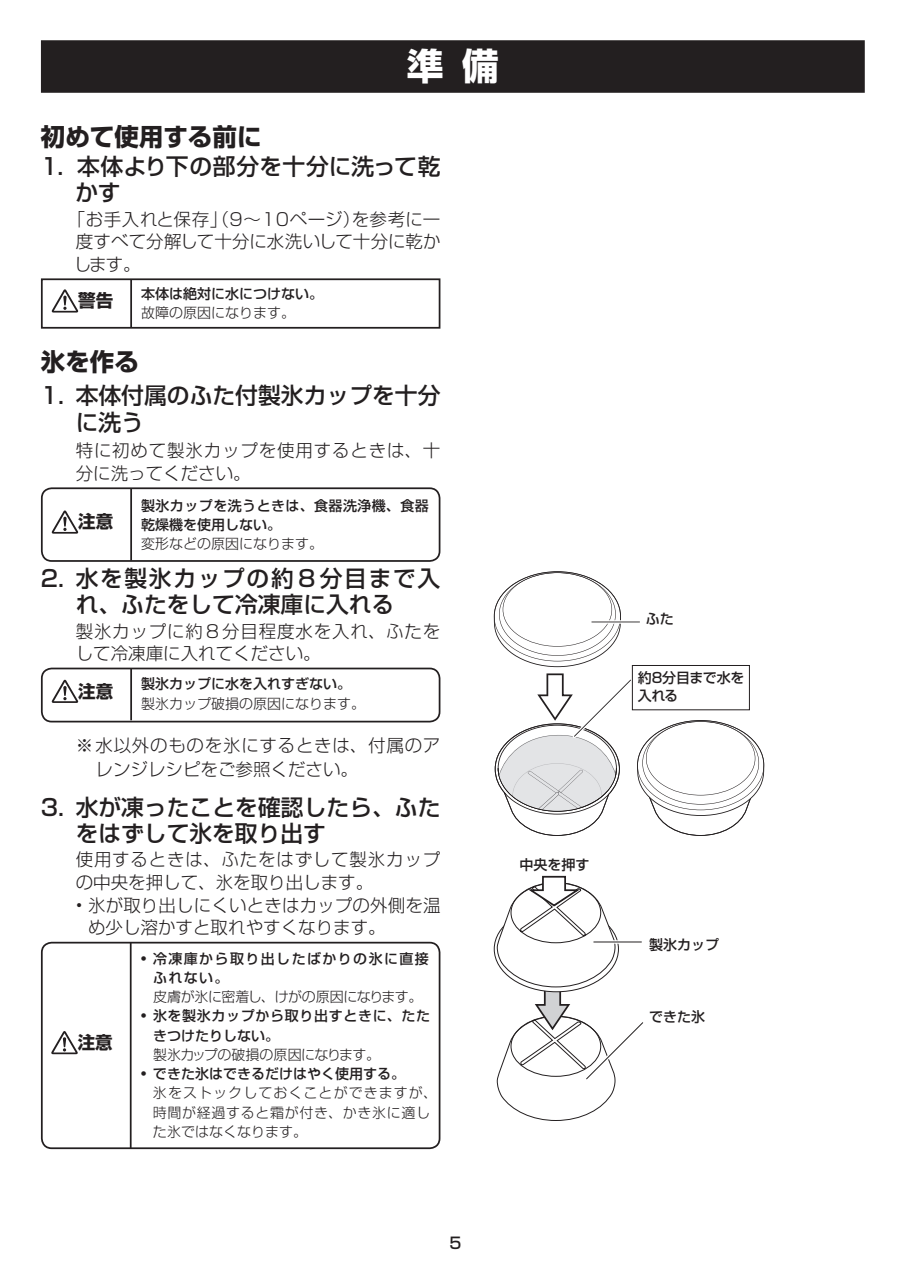
<style>
.page{position:relative;width:904px;height:1276px;background:#fff}
.page>*{position:absolute;margin:0;border:0;box-sizing:border-box;transform-origin:0 0}
.t1{font:700 36.75px "Shin Go Pro";color:#fff}
.t2{font:700 24.5px "Shin Go Pro";color:#231f20}
.t3{font:500 22.75px/26.2px "Shin Go Pro";color:#231f20}
.t4{font:500 22.75px/26.2px "Shin Go Pro";letter-spacing:.075em;color:#231f20;text-align:center}
.t5{font:300 17.5px/22.8px "Shin Go Pro";letter-spacing:.045em;color:#231f20}
.t6{font:300 17.5px/22.8px "Shin Go Pro";letter-spacing:.005em;color:#231f20;text-align:justify}
.t7{font:300 17.5px/24.5px "Shin Go Pro";letter-spacing:.04em;color:#231f20}
.t8{font:700 17.5px "Shin Go Pro";color:#231f20}
.t9{font:500 15.75px "Shin Go Pro";color:#231f20}
.t10{font:500 14px/19.2px "Shin Go Pro";letter-spacing:.03em;color:#231f20}
.t11{font:300 14px/19.2px "Shin Go Pro";letter-spacing:.045em;color:#231f20}
.t12{font:500 14px/19.2px "Shin Go Pro";letter-spacing:.1em;color:#231f20}
.t13{font:300 14px/19.2px "Shin Go Pro";color:#231f20}
.t14{font:500 14px/19.2px "Shin Go Pro";color:#231f20}
.t15{font:500 14px/17.5px "Shin Go Pro";letter-spacing:-.045em;color:#231f20}
.s1{font-weight:300}
.s2{font-weight:500}
</style>
<div class="page">
<div style="left:41px;top:40px;width:823px;height:53px;background:#231f20"></div>
<hr style="left:130px;top:279px;width:2px;height:48px;background:#231f20">
<svg style="left:52px;top:289px;width:26px;height:23px"></svg>
<div style="left:41px;top:278px;width:399px;height:51px;border:2px solid #231f20"></div>
<hr style="left:130px;top:488px;width:2px;height:72px;background:#231f20">
<svg style="left:51px;top:510px;width:28px;height:23px"></svg>
<div style="left:41px;top:487px;width:399px;height:75px;border:2px solid #231f20;border-radius:10px"></div>
<hr style="left:130px;top:668px;width:2px;height:52px;background:#231f20">
<svg style="left:51px;top:679px;width:28px;height:24px"></svg>
<div style="left:41px;top:667px;width:399px;height:55px;border:2px solid #231f20;border-radius:10px"></div>
<hr style="left:130px;top:942px;width:2px;height:206px;background:#231f20">
<svg style="left:51px;top:1031px;width:27px;height:23px"></svg>
<div style="left:41px;top:941px;width:399px;height:208px;border:2px solid #231f20;border-radius:10px"></div>
<svg style="left:494px;top:571px;width:127px;height:96px"></svg>
<svg style="left:495px;top:673px;width:269px;height:163px"></svg>
<hr style="left:590px;top:620px;width:51px;height:3px;background:#fff;border-radius:2px">
<hr style="left:591px;top:621px;width:49px;height:1px;background:#231f20">
<svg style="left:496px;top:875px;width:148px;height:246px"></svg>
<div style="left:632px;top:665px;width:117px;height:44px;background:#fff"></div>
<div style="left:632px;top:665px;width:118px;height:45px;border:1px solid #231f20"></div>
<p class="t1" style="left:407px;top:37px;width:93px">準備</p>
<p class="t2" style="left:41px;top:117px;width:222px">初めて使用する前に</p>
<p class="t3" style="left:75px;top:151px;width:366px;text-indent:-35px">1. 本体より下の部分を十分に洗って乾かす</p>
<p class="t6" style="left:74px;top:205px;width:368px;text-indent:-6px">「お手入れと保存」（9～10ページ）を参考に一度すべて分解して十分に水洗いして十分に乾かします。</p>
<p class="t8" style="left:78px;top:287px;width:36px">警告</p>
<p class="t14" style="left:141px;top:282px;width:184px">本体は絶対に水につけない。<span class="s1">故障の原因になります。</span></p>
<p class="t2" style="left:41px;top:342px;width:99px">氷を作る</p>
<p class="t3" style="left:76px;top:380px;width:366px;text-indent:-35px">1. 本体付属のふた付製氷カップを十分に洗う</p>
<p class="t5" style="left:76px;top:437px;width:366px">特に初めて製氷カップを使用するときは、十分に洗ってください。</p>
<p class="t8" style="left:78px;top:508px;width:36px">注意</p>
<p class="t10" style="left:141px;top:494px;width:289px">製氷カップを洗うときは、食器洗浄機、食器乾燥機を使用しない。<br><span class="s1">変形などの原因になります。</span></p>
<p class="t4" style="left:41px;top:562px;width:401px">2. 水を製氷カップの約８分目まで入れ、ふたをして冷凍庫に入れる</p>
<p class="t5" style="left:76px;top:617px;width:366px">製氷カップに約８分目程度水を入れ、ふたをして冷凍庫に入れてください。</p>
<p class="t8" style="left:78px;top:677px;width:36px">注意</p>
<p class="t13" style="left:141px;top:672px;width:226px"><span class="s2">製氷カップに水を入れすぎない。</span>製氷カップ破損の原因になります。</p>
<p class="t7" style="left:95px;top:730px;width:346px;text-indent:-20px">※ 水以外のものを氷にするときは、付属のアレンジレシピをご参照ください。</p>
<p class="t3" style="left:76px;top:791px;width:366px;text-indent:-35px">3. 水が凍ったことを確認したら、ふたをはずして氷を取り出す</p>
<p class="t5" style="left:76px;top:846px;width:366px">使用するときは、ふたをはずして製氷カップの中央を押して、氷を取り出します。</p>
<p class="t6" style="left:88px;top:891px;width:354px;text-indent:-12px">• 氷が取り出しにくいときはカップの外側を温め少し溶かすと取れやすくなります。</p>
<p class="t8" style="left:78px;top:1028px;width:36px">注意</p>
<p class="t12" style="left:153px;top:947px;width:277px;text-indent:-12px">• 冷凍庫から取り出したばかりの氷に直接ふれない。<br><span class="s1">皮膚が氷に密着し、けがの原因になります。</span></p>
<p class="t10" style="left:153px;top:1004px;width:278px;text-indent:-12px">• 氷を製氷カップから取り出すときに、たたきつけたりしない。<br><span class="s1">製氷カップの破損の原因になります。</span></p>
<p class="t11" style="left:153px;top:1062px;width:285px;text-indent:-12px"><span class="s2">• できた氷はできるだけはやく使用する。<br></span>氷をストックしておくことができますが、時間が経過すると霜が付き、かき氷に適した氷ではなくなります。</p>
<p class="t10" style="left:519px;top:853px;width:71px">中央を押す</p>
<p class="t9" style="left:449px;top:1229px;width:13px">5</p>
<p class="t10" style="left:646px;top:607px;width:29px">ふた</p>
<p class="t15" style="left:637px;top:667px;width:108px">約８分目まで水を入れる</p>
<p class="t10" style="left:649px;top:933px;width:71px">製氷カップ</p>
<p class="t10" style="left:649px;top:1005px;width:57px">できた氷</p>
</div>
